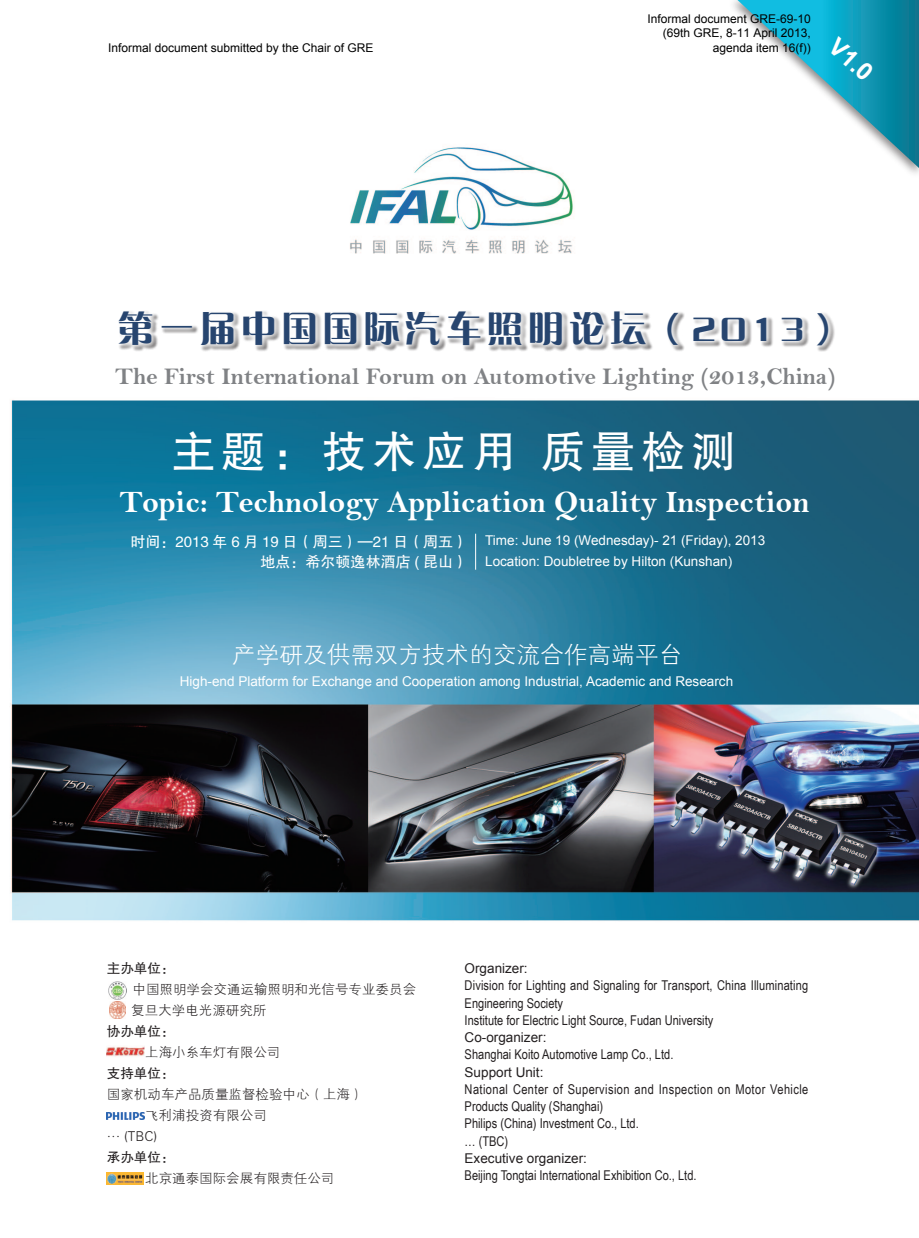
<style>
.page{position:relative;width:919px;height:1238px;background:#fff}
.page>*{position:absolute;margin:0;border:0;box-sizing:border-box;transform-origin:0 0}
.t1{font:43.95px "FZHTJW GB1 0";letter-spacing:.14em;color:#fff}
.t2{font:36px "FZCQJW GB1 0";letter-spacing:.14em;color:#27456f}
.t3{font:31.35px "Bell MT Bold";color:#fff}
.t4{font:700 24.3px "Arial";color:#fff}
.t5{font:24px "Bell MT Bold";color:#808285}
.t6{font:23.7px "FZXH1 JW GB1 0";color:#fff}
.t7{font:15px/20.2px "FZHTJW GB1 0";color:#fff;text-align:right}
.t8{font:13.5px/17.2px "Arial Narrow";color:#231f20}
.t9{font:13.5px/20.2px "Arial";color:#fff}
.t10{font:13.5px/21px "FZXH1 JW GB1 0";color:#231f20}
.t11{font:13.5px "Arial";color:#231f20}
.t12{font:13.5px "FZHTJW GB1 0";color:#231f20}
.t13{font:12px/14.4px "Arial";color:#000;text-align:right}
</style>
<div class="page">
<img style="left:10px;top:147px;width:908px;height:1038px">
<svg style="left:109px;top:301px;width:729px;height:54px"></svg>
<hr style="left:475px;top:533px;width:1px;height:36px;background:#fff">
<img style="left:109px;top:981px;width:17px;height:18px">
<img style="left:107px;top:1112px;width:38px;height:7px">
<img style="left:107px;top:1172px;width:36px;height:12px">
<img style="left:107px;top:1045px;width:37px;height:16px">
<img style="left:109px;top:1001px;width:17px;height:16px">
<div style="left:728px;top:0;width:190px;height:178px;background:#fff"></div>
<svg style="left:737px;top:0;width:181px;height:168px"></svg>
<p class="t13" style="left:647px;top:11px;width:165px">Informal document GRE-69-10 (69th GRE, 8-11 April 2013, agenda item 16(f))</p>
<p class="t13" style="left:108px;top:40px;width:267px">Informal document submitted by the Chair of GRE</p>
<h3 class="t4" style="left:843px;top:30px;width:51px;rotate:42deg">V1.0</h3>
<h2 class="t2" style="left:117px;top:308px;width:728px">第一届中国国际汽车照明论坛（2013）</h2>
<h3 class="t5" style="left:115px;top:362px;width:721px">The First International Forum on Automotive Lighting (2013,China)</h3>
<h1 class="t1" style="left:171px;top:427px;width:565px">主题：技术应用 质量检测</h1>
<h3 class="t3" style="left:119px;top:483px;width:691px">Topic: Technology Application Quality Inspection</h3>
<p class="t9" style="left:485px;top:530px;width:281px">Time: June 19 (Wednesday)- 21 (Friday), 2013<br>Location: Doubletree by Hilton (Kunshan)</p>
<p class="t7" style="left:130px;top:531px;width:339px">时间：2013 年 6 月 19 日（周三）—21 日（周五）地点：希尔顿逸林酒店 ( 昆山）</p>
<h3 class="t6" style="left:232px;top:642px;width:452px">产学研及供需双方技术的交流合作高端平台</h3>
<p class="t9" style="left:180px;top:671px;width:555px">High-end Platform for Exchange and Cooperation among Industrial, Academic and Research</p>
<p class="t12" style="left:107px;top:960px;width:69px">主办单位：</p>
<p class="t10" style="left:131px;top:979px;width:286px">中国照明学会交通运输照明和光信号专业委员会复旦大学电光源研究所</p>
<p class="t12" style="left:107px;top:1023px;width:69px">协办单位：</p>
<p class="t10" style="left:145px;top:1042px;width:136px">上海小糸车灯有限公司</p>
<p class="t12" style="left:107px;top:1065px;width:69px">支持单位：</p>
<p class="t10" style="left:107px;top:1084px;width:258px">国家机动车产品质量监督检验中心（上海）</p>
<p class="t10" style="left:145px;top:1105px;width:123px">飞利浦投资有限公司</p>
<p class="t10" style="left:107px;top:1126px;width:52px">… (TBC)</p>
<p class="t12" style="left:107px;top:1149px;width:69px">承办单位：</p>
<p class="t10" style="left:145px;top:1168px;width:190px">北京通泰国际会展有限责任公司</p>
<p class="t11" style="left:464px;top:959px;width:65px">Organizer:</p>
<p class="t8" style="left:464px;top:976px;width:345px">Division for Lighting and Signaling for Transport, China Illuminating<br>Engineering Society<br>Institute for Electric Light Source, Fudan University</p>
<p class="t11" style="left:464px;top:1028px;width:83px">Co-organizer:</p>
<p class="t8" style="left:464px;top:1045px;width:210px">Shanghai Koito Automotive Lamp Co., Ltd.</p>
<p class="t11" style="left:464px;top:1062px;width:80px">Support Unit:</p>
<p class="t8" style="left:464px;top:1079px;width:345px">National Center of Supervision and Inspection on Motor Vehicle Products Quality (Shanghai)<br>Philips (China) Investment Co., Ltd.<br>… (TBC)</p>
<p class="t11" style="left:464px;top:1149px;width:124px">Executive organizer:</p>
<p class="t8" style="left:464px;top:1166px;width:233px">Beijing Tongtai International Exhibition Co., Ltd.</p>
</div>
